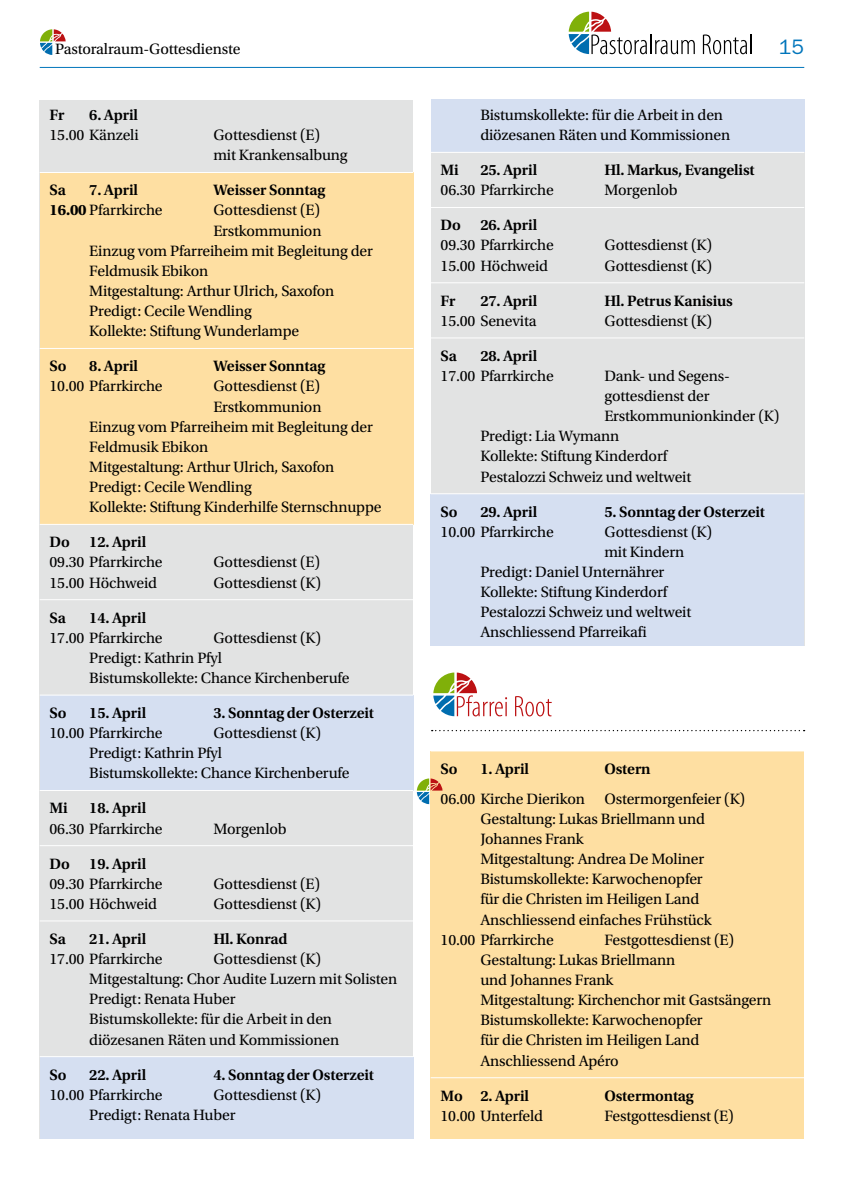
<style>
.page{position:relative;width:844px;height:1191px;background:#fff}
.page>*{position:absolute;margin:0;border:0;box-sizing:border-box;transform-origin:0 0}
.t1{font:21px "ITC Franklin Gothic Std";color:#0075bb}
.t2{font:15.75px/20.1px "Utopia Std";letter-spacing:-.01em;color:#000}
.t3{font:600 15.75px "Utopia Std";letter-spacing:-.01em;color:#000}
.s1{font-weight:700}
</style>
<div class="page">
<svg style="left:568px;top:12px;width:126px;height:42px"></svg>
<svg style="left:702px;top:34px;width:49px;height:20px"></svg>
<hr style="left:40px;top:67px;width:764px;height:1px;background:#0075bb">
<svg style="left:40px;top:29px;width:26px;height:26px"></svg>
<div style="left:40px;top:100px;width:373px;height:1038px;background:#e2e3e3"></div>
<div style="left:430px;top:100px;width:374px;height:545px;background:#e2e3e3"></div>
<div style="left:430px;top:100px;width:374px;height:52px;background:#d5dff1"></div>
<div style="left:430px;top:494px;width:374px;height:151px;background:#d5dff1"></div>
<div style="left:40px;top:695px;width:373px;height:95px;background:#d5dff1"></div>
<div style="left:40px;top:1057px;width:373px;height:81px;background:#d5dff1"></div>
<div style="left:40px;top:172px;width:373px;height:352px;background:#fedfa2"></div>
<hr style="left:40px;top:172px;width:373px;height:1px;background:#fff">
<hr style="left:40px;top:348px;width:373px;height:1px;background:#fff">
<hr style="left:40px;top:524px;width:373px;height:1px;background:#fff">
<hr style="left:40px;top:599px;width:373px;height:1px;background:#fff">
<hr style="left:40px;top:694px;width:373px;height:1px;background:#fff">
<hr style="left:40px;top:790px;width:373px;height:1px;background:#fff">
<hr style="left:40px;top:845px;width:373px;height:1px;background:#fff">
<hr style="left:40px;top:920px;width:373px;height:1px;background:#fff">
<hr style="left:40px;top:1056px;width:373px;height:1px;background:#fff">
<hr style="left:430px;top:152px;width:374px;height:1px;background:#fff">
<hr style="left:430px;top:207px;width:374px;height:1px;background:#fff">
<hr style="left:430px;top:282px;width:374px;height:1px;background:#fff">
<hr style="left:430px;top:337px;width:374px;height:1px;background:#fff">
<hr style="left:430px;top:493px;width:374px;height:1px;background:#fff">
<div style="left:430px;top:751px;width:374px;height:387px;background:#fedfa2"></div>
<hr style="left:430px;top:1077px;width:374px;height:1px;background:#fff">
<svg style="left:433px;top:672px;width:74px;height:44px"></svg>
<svg style="left:515px;top:696px;width:36px;height:20px"></svg>
<svg style="left:431px;top:730px;width:373px;height:1px"></svg>
<svg style="left:417px;top:778px;width:25px;height:26px"></svg>
<p class="t2" style="left:55px;top:39px;width:187px">Pastoralraum-Gottesdienste</p>
<h1 class="t1" style="left:778px;top:35px;width:27px">15</h1>
<p class="t3" style="left:50px;top:106px;width:17px">Fr</p>
<p class="t3" style="left:89px;top:106px;width:50px">6. April</p>
<p class="t2" style="left:50px;top:125px;width:91px">15.00 Känzeli</p>
<p class="t2" style="left:213px;top:125px;width:136px">Gottesdienst (E)<br>mit Krankensalbung</p>
<p class="t3" style="left:50px;top:181px;width:18px">Sa</p>
<p class="t3" style="left:89px;top:181px;width:50px">7. April</p>
<p class="t3" style="left:213px;top:181px;width:113px">Weisser Sonntag</p>
<p class="t2" style="left:50px;top:200px;width:115px"><span class="s1">16.00</span> Pfarrkirche</p>
<p class="t2" style="left:213px;top:200px;width:108px">Gottesdienst (E)</p>
<p class="t2" style="left:213px;top:221px;width:110px">Erstkommunion</p>
<p class="t2" style="left:89px;top:241px;width:285px">Einzug vom Pfarreiheim mit Begleitung der</p>
<p class="t2" style="left:89px;top:261px;width:120px">Feldmusik Ebikon</p>
<p class="t2" style="left:89px;top:281px;width:246px">Mitgestaltung: Arthur Ulrich, Saxofon</p>
<p class="t2" style="left:89px;top:301px;width:164px">Predigt: Cecile Wendling</p>
<p class="t2" style="left:89px;top:321px;width:211px">Kollekte: Stiftung Wunderlampe</p>
<p class="t3" style="left:50px;top:357px;width:19px">So</p>
<p class="t3" style="left:89px;top:357px;width:50px">8. April</p>
<p class="t3" style="left:213px;top:357px;width:113px">Weisser Sonntag</p>
<p class="t2" style="left:50px;top:376px;width:115px">10.00 Pfarrkirche</p>
<p class="t2" style="left:213px;top:376px;width:108px">Gottesdienst (E)</p>
<p class="t2" style="left:213px;top:397px;width:110px">Erstkommunion</p>
<p class="t2" style="left:89px;top:417px;width:285px">Einzug vom Pfarreiheim mit Begleitung der</p>
<p class="t2" style="left:89px;top:437px;width:120px">Feldmusik Ebikon</p>
<p class="t2" style="left:89px;top:457px;width:246px">Mitgestaltung: Arthur Ulrich, Saxofon</p>
<p class="t2" style="left:89px;top:477px;width:164px">Predigt: Cecile Wendling</p>
<p class="t2" style="left:89px;top:497px;width:294px">Kollekte: Stiftung Kinderhilfe Sternschnuppe</p>
<p class="t3" style="left:50px;top:533px;width:98px">Do 12. April</p>
<p class="t2" style="left:50px;top:552px;width:115px">09.30 Pfarrkirche</p>
<p class="t2" style="left:213px;top:552px;width:108px">Gottesdienst (E)</p>
<p class="t2" style="left:50px;top:572px;width:109px">15.00 Höchweid</p>
<p class="t2" style="left:213px;top:572px;width:109px">Gottesdienst (K)</p>
<p class="t3" style="left:50px;top:608px;width:18px">Sa</p>
<p class="t3" style="left:89px;top:608px;width:58px">14. April</p>
<p class="t2" style="left:50px;top:628px;width:115px">17.00 Pfarrkirche</p>
<p class="t2" style="left:89px;top:628px;width:262px;text-indent:124px">Gottesdienst (K)<br>Predigt: Kathrin Pfyl<br>Bistumskollekte: Chance Kirchenberufe</p>
<p class="t3" style="left:50px;top:704px;width:19px">So</p>
<p class="t3" style="left:89px;top:704px;width:58px">15. April</p>
<p class="t3" style="left:213px;top:704px;width:162px">3. Sonntag der Osterzeit</p>
<p class="t2" style="left:50px;top:723px;width:115px">10.00 Pfarrkirche</p>
<p class="t2" style="left:89px;top:723px;width:262px;text-indent:124px">Gottesdienst (K)<br>Predigt: Kathrin Pfyl<br>Bistumskollekte: Chance Kirchenberufe</p>
<p class="t3" style="left:50px;top:799px;width:20px">Mi</p>
<p class="t3" style="left:89px;top:799px;width:58px">18. April</p>
<p class="t2" style="left:50px;top:818px;width:115px">06.30 Pfarrkirche</p>
<p class="t2" style="left:213px;top:818px;width:75px">Morgenlob</p>
<p class="t3" style="left:50px;top:854px;width:98px">Do 19. April</p>
<p class="t2" style="left:50px;top:873px;width:115px">09.30 Pfarrkirche</p>
<p class="t2" style="left:213px;top:873px;width:108px">Gottesdienst (E)</p>
<p class="t2" style="left:50px;top:894px;width:109px">15.00 Höchweid</p>
<p class="t2" style="left:213px;top:894px;width:109px">Gottesdienst (K)</p>
<p class="t3" style="left:50px;top:930px;width:18px">Sa</p>
<p class="t3" style="left:89px;top:930px;width:58px">21. April</p>
<p class="t3" style="left:213px;top:930px;width:76px">Hl. Konrad</p>
<p class="t2" style="left:50px;top:949px;width:115px">17.00 Pfarrkirche</p>
<p class="t2" style="left:89px;top:949px;width:309px;text-indent:124px">Gottesdienst (K)<br>Mitgestaltung: Chor Audite Luzern mit Solisten<br>Predigt: Renata Huber<br>Bistumskollekte: für die Arbeit in den diözesanen Räten und Kommissionen</p>
<p class="t3" style="left:50px;top:1065px;width:19px">So</p>
<p class="t3" style="left:89px;top:1065px;width:58px">22. April</p>
<p class="t3" style="left:213px;top:1065px;width:162px">4. Sonntag der Osterzeit</p>
<p class="t2" style="left:50px;top:1084px;width:115px">10.00 Pfarrkirche</p>
<p class="t2" style="left:89px;top:1084px;width:233px;text-indent:124px">Gottesdienst (K)<br>Predigt: Renata Huber</p>
<p class="t2" style="left:480px;top:105px;width:251px">Bistumskollekte: für die Arbeit in den diözesanen Räten und Kommissionen</p>
<p class="t3" style="left:440px;top:161px;width:20px">Mi</p>
<p class="t3" style="left:480px;top:161px;width:58px">25. April</p>
<p class="t3" style="left:604px;top:161px;width:152px">Hl. Markus, Evangelist</p>
<p class="t2" style="left:440px;top:180px;width:115px">06.30 Pfarrkirche</p>
<p class="t2" style="left:604px;top:180px;width:75px">Morgenlob</p>
<p class="t3" style="left:440px;top:216px;width:98px">Do 26. April</p>
<p class="t2" style="left:440px;top:235px;width:115px">09.30 Pfarrkirche</p>
<p class="t2" style="left:604px;top:235px;width:109px">Gottesdienst (K)</p>
<p class="t2" style="left:440px;top:256px;width:109px">15.00 Höchweid</p>
<p class="t2" style="left:604px;top:256px;width:109px">Gottesdienst (K)</p>
<p class="t3" style="left:440px;top:292px;width:17px">Fr</p>
<p class="t3" style="left:480px;top:292px;width:58px">27. April</p>
<p class="t3" style="left:604px;top:292px;width:130px">Hl. Petrus Kanisius</p>
<p class="t2" style="left:440px;top:311px;width:97px">15.00 Senevita</p>
<p class="t2" style="left:604px;top:311px;width:109px">Gottesdienst (K)</p>
<p class="t3" style="left:440px;top:347px;width:18px">Sa</p>
<p class="t3" style="left:480px;top:347px;width:58px">28. April</p>
<p class="t2" style="left:440px;top:366px;width:115px">17.00 Pfarrkirche</p>
<p class="t2" style="left:604px;top:366px;width:127px">Dank- und Segens-</p>
<p class="t2" style="left:604px;top:386px;width:107px">gottesdienst der</p>
<p class="t2" style="left:604px;top:406px;width:176px">Erstkommunionkinder (K)</p>
<p class="t2" style="left:480px;top:426px;width:140px">Predigt: Lia Wymann</p>
<p class="t2" style="left:480px;top:446px;width:188px">Kollekte: Stiftung Kinderdorf</p>
<p class="t2" style="left:480px;top:467px;width:212px">Pestalozzi Schweiz und weltweit</p>
<p class="t3" style="left:440px;top:502px;width:19px">So</p>
<p class="t3" style="left:480px;top:502px;width:58px">29. April</p>
<p class="t3" style="left:604px;top:502px;width:162px">5. Sonntag der Osterzeit</p>
<p class="t2" style="left:440px;top:522px;width:115px">10.00 Pfarrkirche</p>
<p class="t2" style="left:604px;top:522px;width:109px">Gottesdienst (K)</p>
<p class="t2" style="left:604px;top:542px;width:81px">mit Kindern</p>
<p class="t2" style="left:480px;top:562px;width:185px">Predigt: Daniel Unternährer</p>
<p class="t2" style="left:480px;top:582px;width:188px">Kollekte: Stiftung Kinderdorf</p>
<p class="t2" style="left:480px;top:602px;width:212px">Pestalozzi Schweiz und weltweit</p>
<p class="t2" style="left:480px;top:622px;width:168px">Anschliessend Pfarreikafi</p>
<p class="t3" style="left:440px;top:759px;width:19px">So</p>
<p class="t3" style="left:480px;top:759px;width:50px">1. April</p>
<p class="t3" style="left:604px;top:759px;width:48px">Ostern</p>
<p class="t2" style="left:440px;top:789px;width:306px">06.00 Kirche Dierikon Ostermorgenfeier (K)</p>
<p class="t2" style="left:480px;top:809px;width:226px">Gestaltung: Lukas Briellmann und</p>
<p class="t2" style="left:480px;top:829px;width:105px">Johannes Frank</p>
<p class="t2" style="left:480px;top:849px;width:225px">Mitgestaltung: Andrea De Moliner</p>
<p class="t2" style="left:480px;top:869px;width:224px">Bistumskollekte: Karwochenopfer</p>
<p class="t2" style="left:480px;top:889px;width:220px">für die Christen im Heiligen Land</p>
<p class="t2" style="left:480px;top:909px;width:232px">Anschliessend einfaches Frühstück</p>
<p class="t2" style="left:440px;top:929px;width:115px">10.00 Pfarrkirche</p>
<p class="t2" style="left:480px;top:929px;width:292px;text-indent:124px">Festgottesdienst (E)<br>Gestaltung: Lukas Briellmann<br>und Johannes Frank<br>Mitgestaltung: Kirchenchor mit Gastsängern<br>Bistumskollekte: Karwochenopfer<br>für die Christen im Heiligen Land<br>Anschliessend Apéro</p>
<p class="t3" style="left:440px;top:1086px;width:90px">Mo 2. April</p>
<p class="t3" style="left:604px;top:1086px;width:91px">Ostermontag</p>
<p class="t2" style="left:440px;top:1105px;width:104px">10.00 Unterfeld</p>
<p class="t2" style="left:604px;top:1105px;width:131px">Festgottesdienst (E)</p>
</div>
